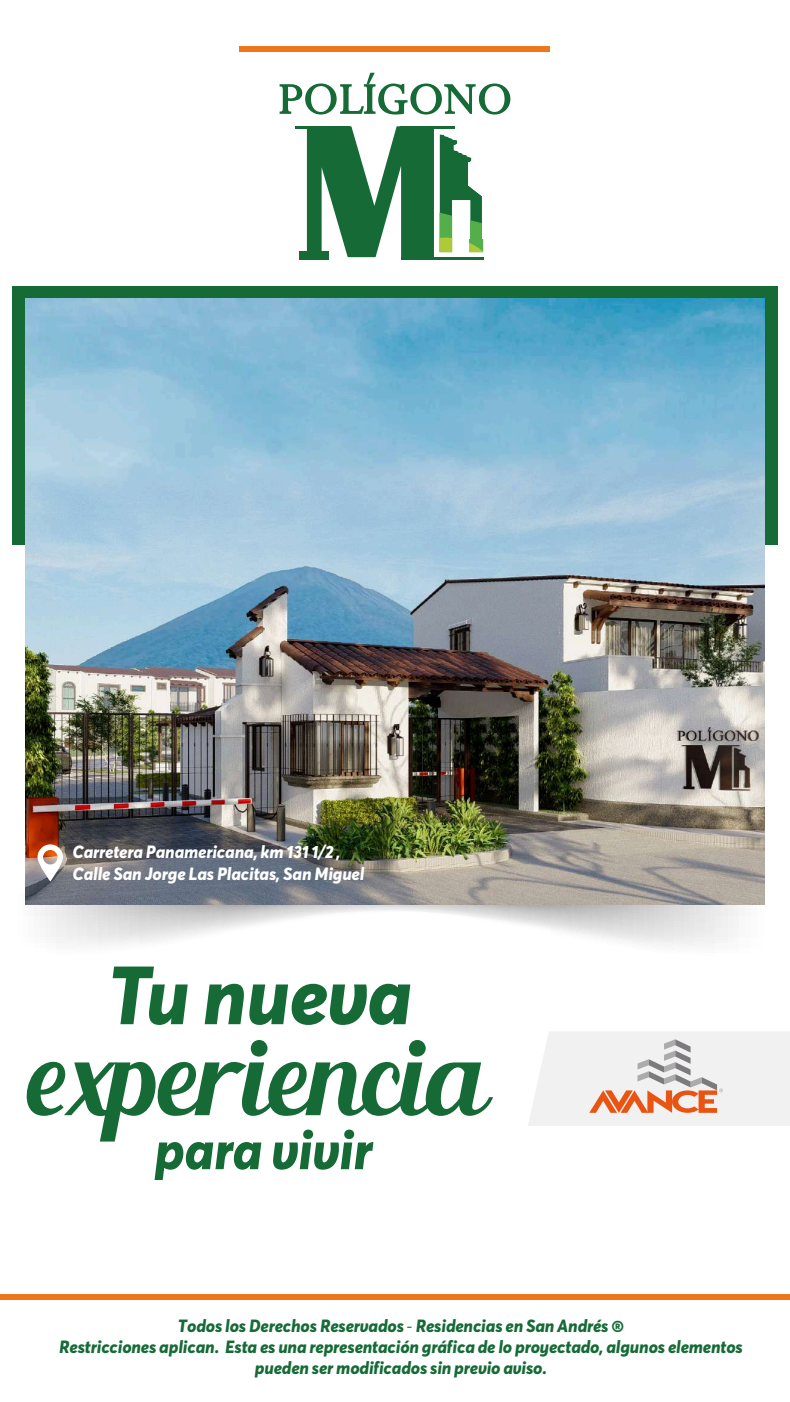
<style>
.page{position:relative;width:790px;height:1402px;background:#fff}
.page>*{position:absolute;margin:0;border:0;box-sizing:border-box;transform-origin:0 0}
.t1{font:800 81.12px "Averta Demo PE";letter-spacing:-.01em;color:#156a36}
.t2{font:800 54.5px "Averta Demo PE";letter-spacing:-.01em;color:#156a36}
.t3{font:800 17.5px/21px "Averta Demo PE";letter-spacing:-.01em;color:#156a36;text-align:center}
.t4{font:800 17.5px/21px "Averta Demo PE";letter-spacing:-.01em;color:#fff}
.s1{font-family:"Myriad Pro";font-weight:400}
</style>
<div class="page">
<svg style="left:25px;top:904px;width:740px;height:42px"></svg>
<div style="left:12px;top:286px;width:766px;height:258px;background:#156a36"></div>
<img style="left:25px;top:298px;width:740px;height:606px">
<svg style="left:280px;top:73px;width:230px;height:41px"></svg>
<svg style="left:307px;top:126px;width:127px;height:131px"></svg>
<svg style="left:440px;top:134px;width:43px;height:118px"></svg>
<hr style="left:295px;top:126px;width:55px;height:3px;background:#156a36">
<hr style="left:400px;top:126px;width:55px;height:3px;background:#156a36">
<hr style="left:401px;top:257px;width:82px;height:3px;background:#156a36">
<div style="left:300px;top:251px;width:29px;height:9px;background:#156a36"></div>
<div style="left:240px;top:46px;width:310px;height:5px;background:#ee771b"></div>
<svg style="left:38px;top:844px;width:25px;height:37px"></svg>
<svg style="left:26px;top:1040px;width:467px;height:101px"></svg>
<div style="left:0;top:1294px;width:790px;height:5px;background:#ee771b"></div>
<svg style="left:528px;top:1032px;width:262px;height:93px"></svg>
<p class="t4" style="left:72px;top:841px;width:294px">Carretera Panamericana, km 131 1/2 ,<br>Calle San Jorge Las Placitas, San Miguel</p>
<h1 class="t1" style="left:108px;top:946px;width:306px">Tu nueva</h1>
<h2 class="t2" style="left:154px;top:1116px;width:220px">para vivir</h2>
<p class="t3" style="left:59px;top:1315px;width:685px">Todos los Derechos Reservados <span class="s1">-</span> Residencias en San Andrés ®<br>Restricciones aplican. Esta es una representación gráfica de lo proyectado, algunos elementos pueden ser modificados sin previo aviso.</p>
</div>
